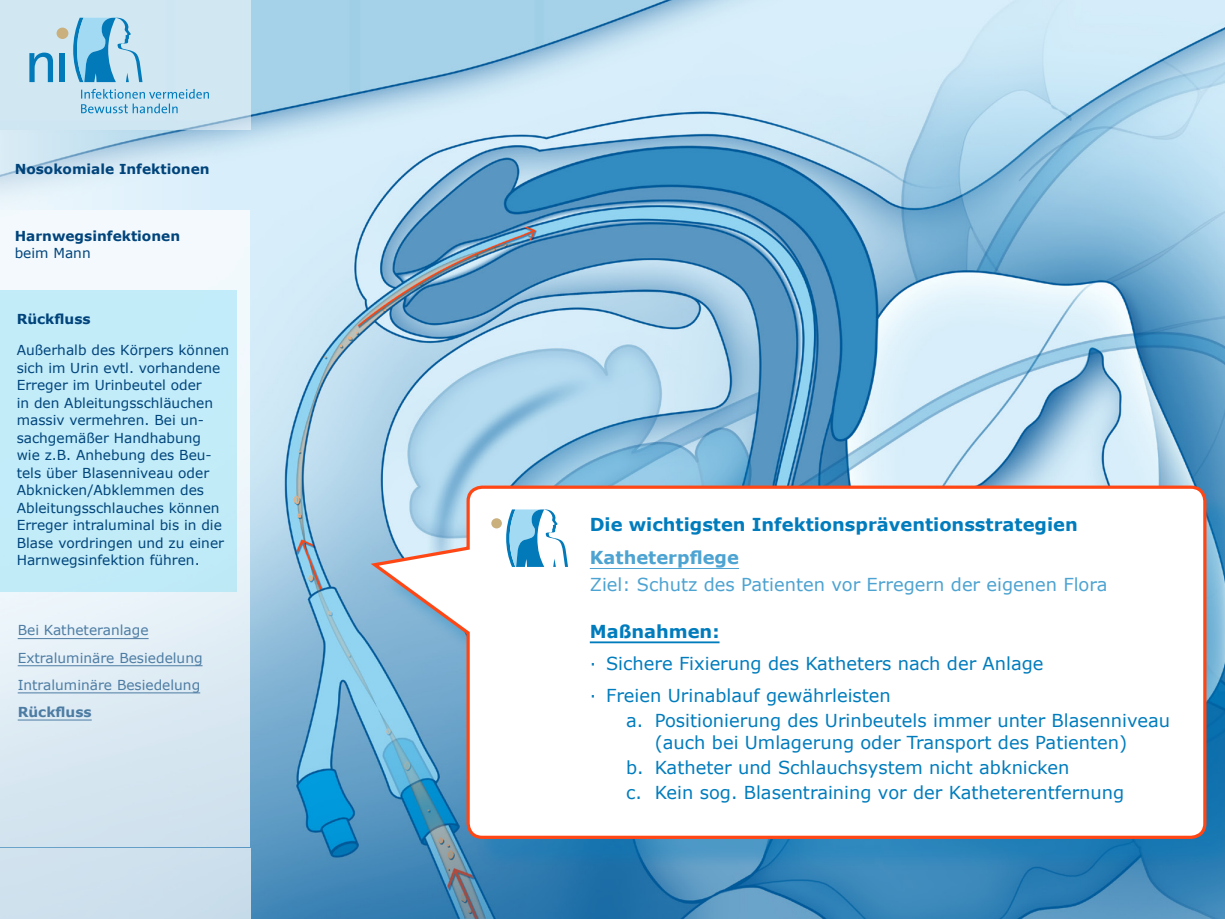
<style>
.page{position:relative;width:1225px;height:919px;background:#fff}
.page>*{position:absolute;margin:0;border:0;box-sizing:border-box;transform-origin:0 0}
.t1{font:17.88px/32.1px "Verdana";color:#007cbd}
.t2{font:700 17.88px/33.4px "Verdana";color:#007cbd}
.t3{font:17.88px "Verdana";color:#4da3d1}
.t4{font:13.75px/17.5px "Verdana";color:#00447b}
.t5{font:13.75px/27.1px "Verdana";color:#4d7ca3}
.t6{font:700 13.75px "Verdana";color:#00447b}
.t7{font:700 13.75px "Verdana";color:#4d7ca3}
.s1{color:#027cbd}
.s2{color:#4da3d1}
</style>
<div class="page">
<img style="left:0;top:0;width:1225px;height:919px">
<svg style="left:0;top:210px;width:250px;height:637px"></svg>
<div style="left:0;top:849px;width:250px;height:70px;background:#cee0ed"></div>
<div style="left:0;top:0;width:250px;height:130px;background:#d1e8f3"></div>
<svg style="left:0;top:130px;width:234px;height:80px;background:#d1e7f3"></svg>
<div style="left:0;top:291px;width:236px;height:301px;background:#c2ecf9"></div>
<hr style="left:18px;top:638px;width:131px;height:1px;background:#4d7ca3">
<hr style="left:18px;top:665px;width:185px;height:1px;background:#4d7ca3">
<hr style="left:18px;top:692px;width:182px;height:1px;background:#4d7ca3">
<hr style="left:18px;top:720px;width:74px;height:1px;background:#4d7ca3">
<svg style="left:29px;top:53px;width:24px;height:29px"></svg>
<div style="left:60px;top:53px;width:5px;height:29px;background:#027aba"></div>
<div style="left:57px;top:28px;width:11px;height:11px;background:#c9b07d;border-radius:50%"></div>
<svg style="left:73px;top:17px;width:69px;height:65px"></svg>
<svg style="left:81px;top:89px;width:128px;height:24px"></svg>
<div style="left:381px;top:494px;width:844px;height:376px;background:#007cbd;opacity:.3"></div>
<svg style="left:367px;top:484px;width:841px;height:356px"></svg>
<div style="left:491px;top:518px;width:11px;height:10px;background:#c9b07d;border-radius:50%"></div>
<svg style="left:506px;top:509px;width:62px;height:58px"></svg>
<hr style="left:590px;top:568px;width:149px;height:1px;background:#4da3d1">
<hr style="left:590px;top:641px;width:130px;height:2px;background:#007cbd">
<p class="t6" style="left:15px;top:160px;width:196px">Nosokomiale Infektionen</p>
<p class="t6" style="left:15px;top:226px;width:167px">Harnwegsinfektionen</p>
<p class="t4" style="left:15px;top:244px;width:78px">beim Mann</p>
<p class="t6" style="left:17px;top:309px;width:75px">Rückfluss</p>
<p class="t4" style="left:17px;top:341px;width:214px">Außerhalb des Körpers können sich im Urin evtl. vorhandene<br>Erreger im Urinbeutel oder<br>in den Ableitungsschläuchen massiv vermehren. Bei un&shy;sachgemäßer Handhabung<br>wie z.B. Anhebung des Beu&shy;tels über Blasenniveau oder<br>Abknicken/Abklemmen des<br>Ableitungsschlauches können<br>Erreger intraluminal bis in die<br>Blase vordringen und zu einer<br>Harnwegsinfektion führen.</p>
<p class="t5" style="left:18px;top:617px;width:186px">Bei Katheteranlage<br>Extraluminäre Besiedelung<br>Intraluminäre Besiedelung</p>
<p class="t7" style="left:18px;top:702px;width:75px">Rückfluss</p>
<h1 class="t2" style="left:590px;top:507px;width:489px">Die wichtigsten Infektionspräve<span class="s1">ntions</span>strategien<br><span class="s2">Katheterpflege</span></h1>
<h1 class="t3" style="left:590px;top:572px;width:519px">Ziel: Schutz des Patienten vor Erregern der eigenen Flora</h1>
<h1 class="t2" style="left:590px;top:615px;width:131px">Maßnahmen:</h1>
<h1 class="t1" style="left:590px;top:647px;width:455px">· Sichere Fixierung des Katheters nach der Anlage · Freien Urinablauf gewährleisten</h1>
<h1 class="t1" style="left:655px;top:710px;width:517px;line-height:21.5px;text-indent:-29px">a. Positionierung des Urinbeutels immer unter Blasenniveau (auch bei Umlagerung oder Transport des Patienten)</h1>
<h1 class="t1" style="left:626px;top:755px;width:500px;line-height:25px">b. Katheter und Schlauchsystem nicht abknicken<br>c. Kein sog. Blasentraining vor der Katheterentfernung</h1>
</div>
